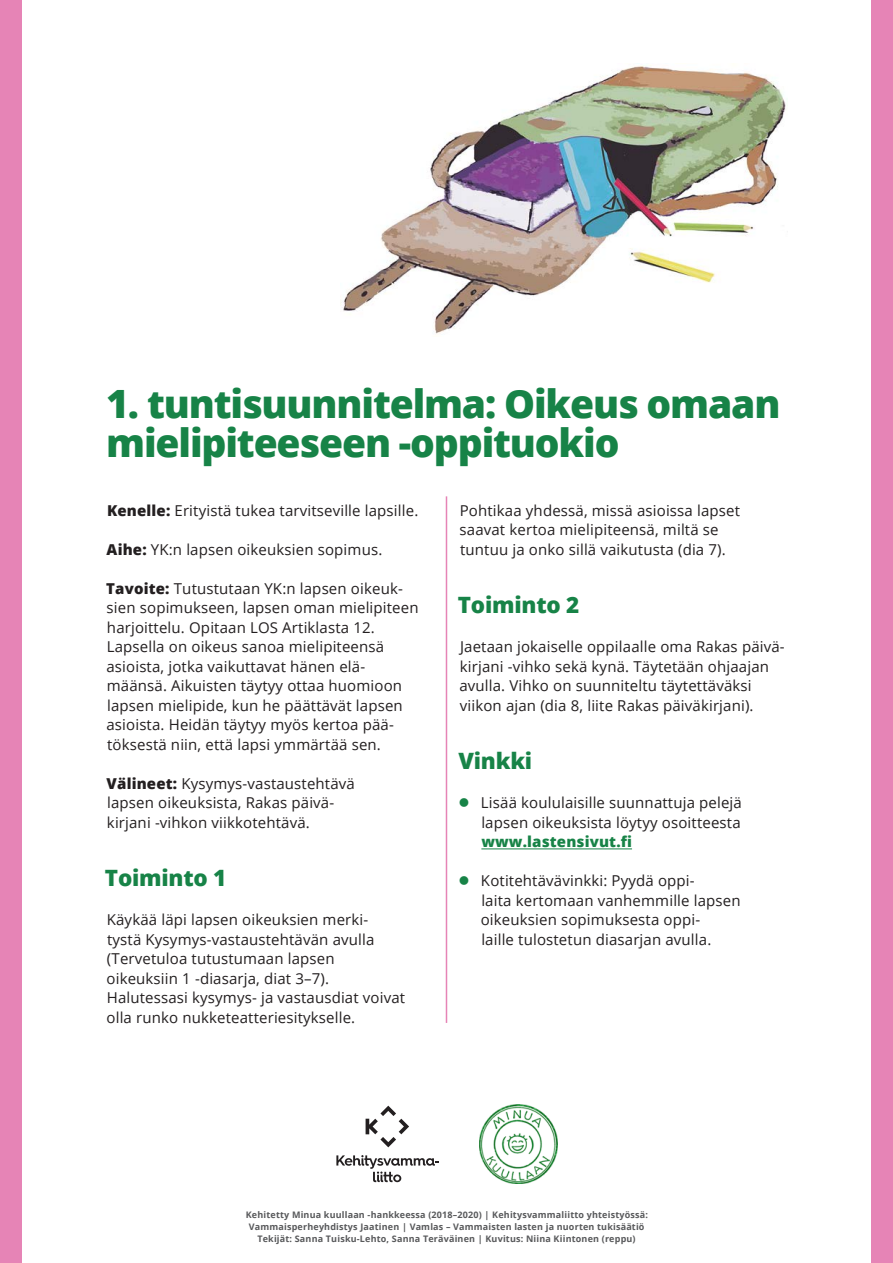
<style>
.page{position:relative;width:893px;height:1263px;background:#fff}
.page>*{position:absolute;margin:0;border:0;box-sizing:border-box;transform-origin:0 0}
.otsikko-01{font:800 39px/39px "Open Sans";letter-spacing:-.03em;color:#178347}
.otsikko-02{font:800 22.5px "Open Sans";letter-spacing:-.01em;color:#178347}
.leipa-01{font:15px/19.5px "Open Sans";letter-spacing:.01em;color:#231f20}
.luetelma-01{font:15px/19.5px "Open Sans";letter-spacing:.01em;color:#231f20;text-align:justify}
.t1{font:700 9px "Open Sans";letter-spacing:.02em;color:#58595b}
.s1{font-weight:800}
.s2{font-weight:800;color:#178347}
</style>
<div class="page">
<img style="left:341px;top:63px;width:445px;height:271px">
<div style="left:0;top:0;width:21px;height:1263px;background:#e684b6"></div>
<div style="left:872px;top:0;width:21px;height:1263px;background:#e684b6"></div>
<hr style="left:446px;top:496px;width:1px;height:527px;background:#e684b6">
<svg style="left:366px;top:1106px;width:43px;height:41px"></svg>
<svg style="left:336px;top:1155px;width:103px;height:27px"></svg>
<img style="left:479px;top:1105px;width:78px;height:78px">
<hr style="left:481px;top:848px;width:151px;height:1px;background:#178347">
<h1 class="otsikko-01" style="left:106px;top:383px;width:676px">1. tuntisuunnitelma: Oikeus omaan mielipiteeseen -oppituokio</h1>
<p class="leipa-01" style="left:107px;top:500px;width:313px"><span class="s1">Kenelle:</span> Erityistä tukea tarvitseville lapsille.</p>
<p class="leipa-01" style="left:107px;top:539px;width:277px"><span class="s1">Aihe:</span> YK:n lapsen oikeuksien sopimus.</p>
<p class="leipa-01" style="left:106px;top:578px;width:314px"><span class="s1">Tavoite:</span> Tutustutaan YK:n lapsen oikeuk&shy;sien sopimukseen, lapsen oman mielipiteen harjoittelu. Opitaan LOS Artiklasta 12.<br>Lapsella on oikeus sanoa mielipiteensä asioista, jotka vaikuttavat hänen elä&shy;määnsä. Aikuisten täytyy ottaa huomioon lapsen mielipide, kun he päättävät lapsen asioista. Heidän täytyy myös kertoa pää&shy;töksestä niin, että lapsi ymmärtää sen.</p>
<p class="leipa-01" style="left:107px;top:773px;width:250px"><span class="s1">Välineet:</span> Kysymys-vastaustehtävä lapsen oikeuksista, Rakas päivä&shy;kirjani -vihkon viikkotehtävä.</p>
<h2 class="otsikko-02" style="left:105px;top:861px;width:123px">Toiminto 1</h2>
<p class="leipa-01" style="left:107px;top:910px;width:269px">Käykää läpi lapsen oikeuksien merki&shy;tystä Kysymys-vastaustehtävän avulla (Tervetuloa tutustumaan lapsen oikeuksiin 1 -diasarja, diat 3–7).</p>
<p class="leipa-01" style="left:107px;top:988px;width:300px">Halutessasi kysymys- ja vastausdiat voivat olla runko nukketeatteriesitykselle.</p>
<p class="leipa-01" style="left:460px;top:500px;width:282px">Pohtikaa yhdessä, missä asioissa lapset saavat kertoa mielipiteensä, miltä se tuntuu ja onko sillä vaikutusta (dia 7).</p>
<h2 class="otsikko-02" style="left:458px;top:588px;width:123px">Toiminto 2</h2>
<p class="leipa-01" style="left:459px;top:637px;width:327px">Jaetaan jokaiselle oppilaalle oma Rakas päivä&shy;kirjani -vihko sekä kynä. Täytetään ohjaajan avulla. Vihko on suunniteltu täytettäväksi viikon ajan (dia 8, liite Rakas päiväkirjani).</p>
<h2 class="otsikko-02" style="left:458px;top:744px;width:75px">Vinkki</h2>
<p class="luetelma-01" style="left:481px;top:793px;width:262px">Lisää koululaisille suunnattuja pelejä lapsen oikeuksista löytyy osoitteesta <span class="s2">www.lastensivut.fi</span></p>
<p class="luetelma-01" style="left:481px;top:871px;width:261px;text-align:left">Kotitehtävävinkki: Pyydä oppi-<br>laita kertomaan vanhemmille lapsen oikeuksien sopimuksesta oppi-<br>laille tulostetun diasarjan avulla.</p>
<p class="t1" style="left:246px;top:1208px;width:404px">Kehitetty Minua kuullaan -hankkeessa (2018–2020) | Kehitysvammaliitto yhteistyössä:</p>
<p class="t1" style="left:249px;top:1220px;width:397px">Vammaisperheyhdistys Jaatinen | Vamlas – Vammaisten lasten ja nuorten tukisäätiö</p>
<p class="t1" style="left:257px;top:1232px;width:380px">Tekijät: Sanna Tuisku-Lehto, Sanna Teräväinen | Kuvitus: Niina Kiintonen (reppu)</p>
</div>
